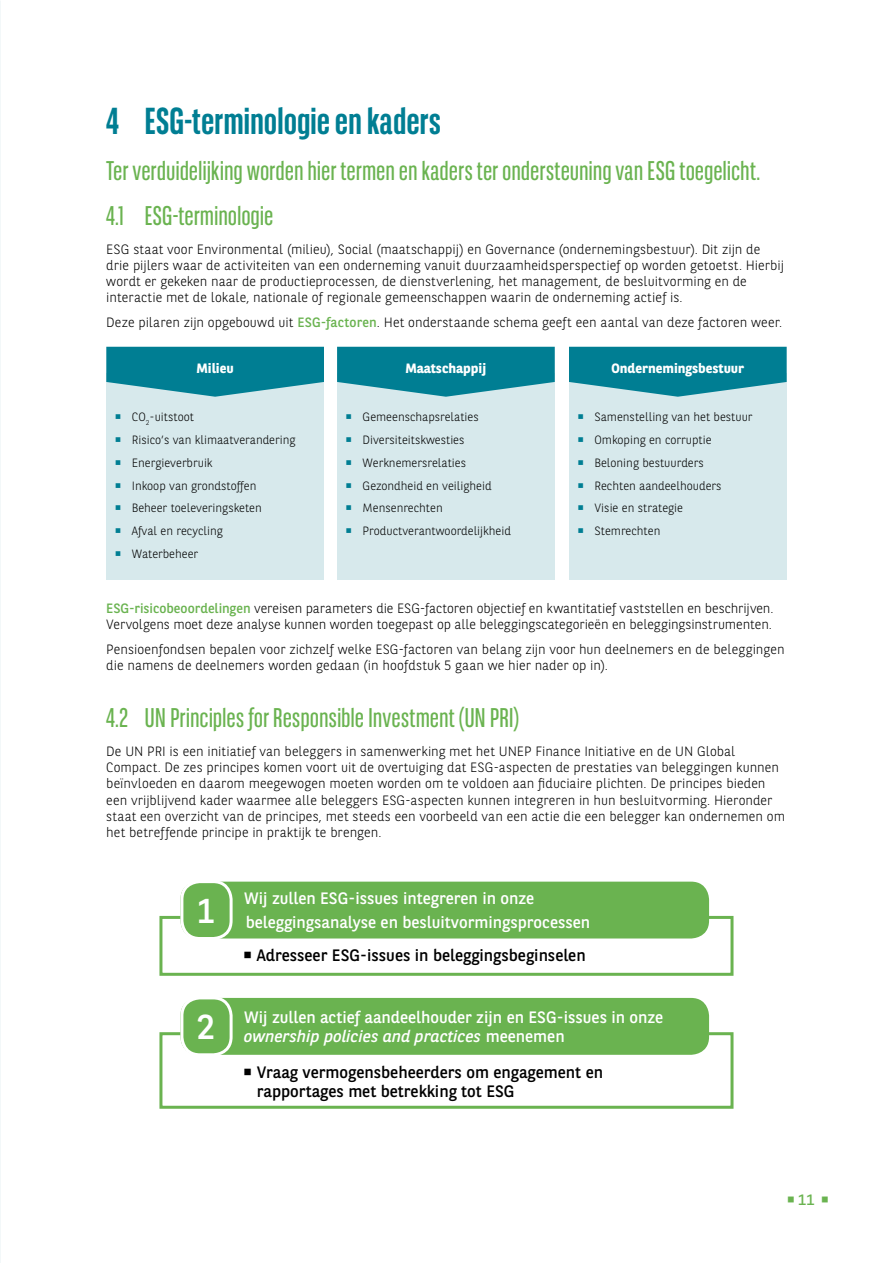
<style>
.page{position:relative;width:893px;height:1263px;background:#fff}
.page>*{position:absolute;margin:0;border:0;box-sizing:border-box;transform-origin:0 0}
.t1{font:700 37.5px "BNPP Sans Condensed";letter-spacing:-.005em;color:#007e93}
.t2{font:27px/45.2px "BNPP Sans Condensed";letter-spacing:-.005em;color:#6ab350}
.t3{font:16.5px/23.7px "BNPP Sans";color:#fff;text-align:center}
.t4{font:16.5px/19.5px "BNPP Sans";color:#000}
.t5{font:15px "BNPP Square";color:#6ab350}
.t6{font:300 13.5px/16.2px "BNPP Sans";letter-spacing:.005em;color:#000}
.t7{font:700 13.5px "BNPP Sans";color:#fff}
.t8{font:300 12px "BNPP Sans";color:#000}
.s1{font-weight:400;color:#6ab350}
.s2{color:#007e93}
.s3{font-style:italic}
</style>
<div class="page">
<div style="left:106px;top:373px;width:218px;height:206px;background:#d7e9ec"></div>
<svg style="left:106px;top:347px;width:218px;height:50px;background:#218ea0"></svg>
<div style="left:337px;top:373px;width:218px;height:206px;background:#d7e9ec"></div>
<svg style="left:337px;top:347px;width:218px;height:50px;background:#218ea0"></svg>
<div style="left:569px;top:373px;width:218px;height:206px;background:#d7e9ec"></div>
<svg style="left:569px;top:347px;width:218px;height:50px;background:#208ea0"></svg>
<div style="left:159px;top:916px;width:574px;height:60px;border:3px solid #6ab350"></div>
<div style="left:180px;top:882px;width:529px;height:56px;background:#6ab350;border-radius:18px"></div>
<div style="left:180px;top:880px;width:53px;height:60px;border:3px solid #fff;border-radius:18px"></div>
<div style="left:159px;top:1032px;width:574px;height:77px;border:3px solid #6ab350"></div>
<div style="left:180px;top:998px;width:529px;height:57px;background:#6ab350;border-radius:18px"></div>
<div style="left:180px;top:996px;width:53px;height:60px;border:3px solid #fff;border-radius:18px"></div>
<h1 class="t1" style="left:106px;top:101px;width:336px">4 ESG-terminologie en kaders</h1>
<h2 class="t2" style="left:106px;top:148px;width:655px">Ter verduidelijking worden hier termen en kaders ter ondersteuning van ESG toegelicht.<br>4.1 ESG-terminologie</h2>
<p class="t6" style="left:106px;top:240px;width:679px">ESG staat voor Environmental (milieu), Social (maatschappij) en Governance (ondernemingsbestuur). Dit zijn de drie pijlers waar de activiteiten van een onderneming vanuit duurzaamheidsperspectief op worden getoetst. Hierbij wordt er gekeken naar de productieprocessen, de dienstverlening, het management, de besluitvorming en de interactie met de lokale, nationale of regionale gemeenschappen waarin de onderneming actief is.</p>
<p class="t6" style="left:106px;top:314px;width:677px">Deze pilaren zijn opgebouwd uit <span class="s1">ESG-factoren</span>. Het onderstaande schema geeft een aantal van deze factoren weer.</p>
<p class="t7" style="left:196px;top:359px;width:39px">Milieu</p>
<p class="t8" style="left:115px;top:408px;width:81px"><span class="s2">○</span> CO<sub>2</sub>-uitstoot</p>
<p class="t8" style="left:115px;top:431px;width:182px"><span class="s2">○</span> Risico’s van klimaatverandering</p>
<p class="t8" style="left:115px;top:454px;width:99px"><span class="s2">○</span> Energieverbruik</p>
<p class="t8" style="left:115px;top:477px;width:143px"><span class="s2">○</span> Inkoop van grondstoffen</p>
<p class="t8" style="left:115px;top:500px;width:149px"><span class="s2">○</span> Beheer toeleveringsketen</p>
<p class="t8" style="left:115px;top:523px;width:110px"><span class="s2">○</span> Afval en recycling</p>
<p class="t8" style="left:115px;top:546px;width:85px"><span class="s2">○</span> Waterbeheer</p>
<p class="t7" style="left:405px;top:359px;width:82px">Maatschappij</p>
<p class="t8" style="left:346px;top:408px;width:135px"><span class="s2">○</span> Gemeenschapsrelaties</p>
<p class="t8" style="left:346px;top:431px;width:120px"><span class="s2">○</span> Diversiteitskwesties</p>
<p class="t8" style="left:346px;top:454px;width:122px"><span class="s2">○</span> Werknemersrelaties</p>
<p class="t8" style="left:346px;top:477px;width:147px"><span class="s2">○</span> Gezondheid en veiligheid</p>
<p class="t8" style="left:346px;top:500px;width:99px"><span class="s2">○</span> Mensenrechten</p>
<p class="t8" style="left:346px;top:523px;width:167px"><span class="s2">○</span> Productverantwoordelijkheid</p>
<p class="t7" style="left:611px;top:359px;width:134px">Ondernemingsbestuur</p>
<p class="t8" style="left:577px;top:408px;width:177px"><span class="s2">○</span> Samenstelling van het bestuur</p>
<p class="t8" style="left:577px;top:431px;width:136px"><span class="s2">○</span> Omkoping en corruptie</p>
<p class="t8" style="left:577px;top:454px;width:128px"><span class="s2">○</span> Beloning bestuurders</p>
<p class="t8" style="left:577px;top:477px;width:146px"><span class="s2">○</span> Rechten aandeelhouders</p>
<p class="t8" style="left:577px;top:500px;width:107px"><span class="s2">○</span> Visie en strategie</p>
<p class="t8" style="left:577px;top:523px;width:84px"><span class="s2">○</span> Stemrechten</p>
<p class="t6" style="left:106px;top:599px;width:669px"><span class="s1">ESG-risicobeoordelingen</span> vereisen parameters die ESG-factoren objectief en kwantitatief vaststellen en beschrijven.<br>Vervolgens moet deze analyse kunnen worden toegepast op alle beleggingscategorieën en beleggingsinstrumenten.</p>
<p class="t6" style="left:106px;top:640px;width:680px">Pensioenfondsen bepalen voor zichzelf welke ESG-factoren van belang zijn voor hun deelnemers en de beleggingen die namens de deelnemers worden gedaan (in hoofdstuk 5 gaan we hier nader op in).</p>
<h2 class="t2" style="left:106px;top:696px;width:415px">4.2 UN Principles for Responsible Investment (UN PRI)</h2>
<p class="t6" style="left:106px;top:742px;width:680px">De UN PRI is een initiatief van beleggers in samenwerking met het UNEP Finance Initiative en de UN Global Compact. De zes principes komen voort uit de overtuiging dat ESG-aspecten de prestaties van beleggingen kunnen beïnvloeden en daarom meegewogen moeten worden om te voldoen aan fiduciaire plichten. De principes bieden een vrijblijvend kader waarmee alle beleggers ESG-aspecten kunnen integreren in hun besluitvorming. Hieronder staat een overzicht van de principes, met steeds een voorbeeld van een actie die een belegger kan ondernemen om het betreffende principe in praktijk te brengen.</p>
<p class="t3" style="left:197px;top:886px;width:395px">Wij zullen ESG-issues integreren in onze<br><sup>1</sup> beleggingsanalyse en besluitvormingsprocessen</p>
<p class="t4" style="left:243px;top:945px;width:344px">○ Adresseer ESG-issues in beleggingsbeginselen</p>
<p class="t3" style="left:197px;top:1007px;width:468px;line-height:19.5px;text-align:left;text-indent:47px">Wij zullen actief aandeelhouder zijn en ESG-issues in onze<br><sup>2</sup> <span class="s3">ownership policies and practices</span> meenemen</p>
<p class="t4" style="left:257px;top:1061px;width:348px;text-indent:-14px">○ Vraag vermogensbeheerders om engagement en rapportages met betrekking tot ESG</p>
<p class="t5" style="left:787px;top:1191px;width:44px">○11 ○</p>
</div>
